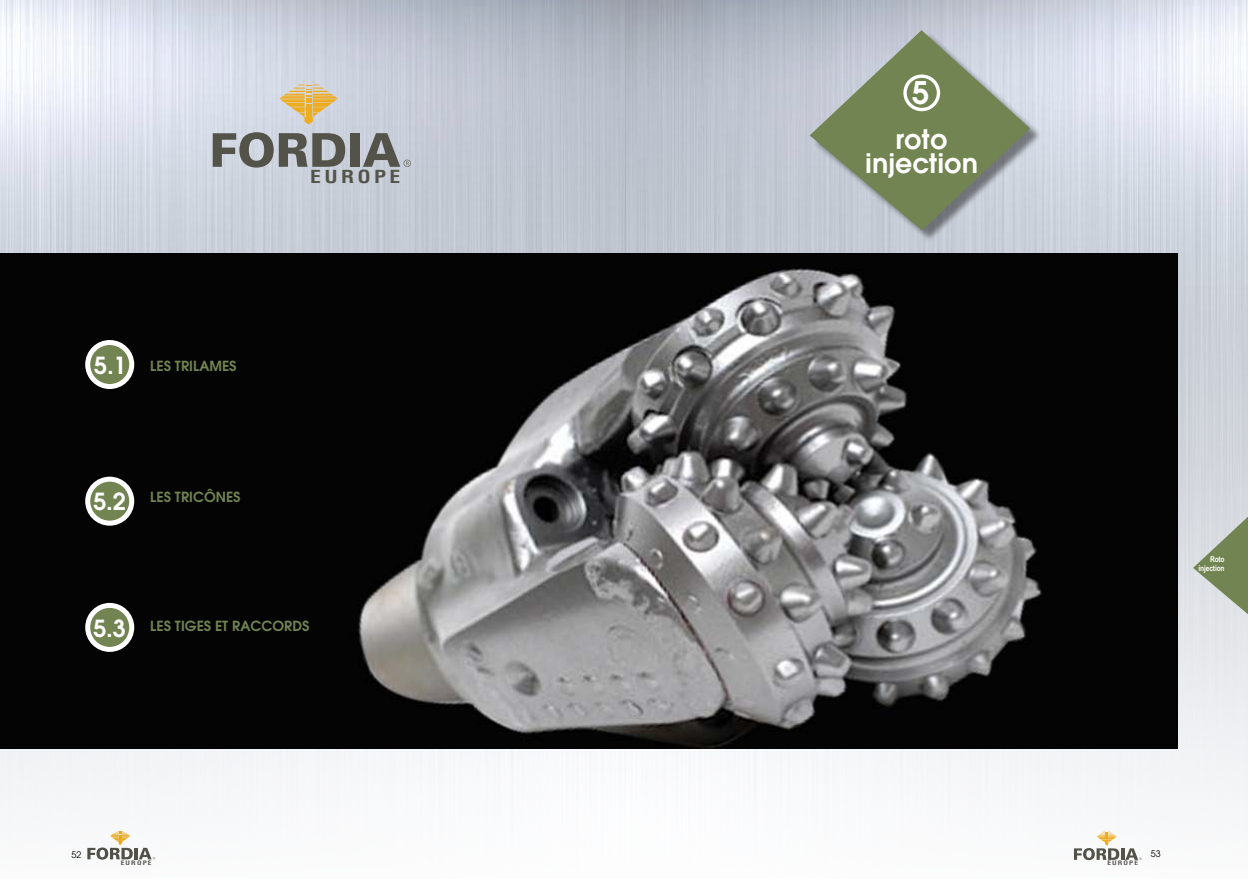
<style>
.page{position:relative;width:1248px;height:879px;background:#fff}
.page>*{position:absolute;margin:0;border:0;box-sizing:border-box;transform-origin:0 0}
.t1{font:600 34.4px "Avant Garde Gothic Itc T";color:#fff}
.t2{font:600 29.6px/24px "Avant Garde Gothic Itc T";color:#fff;text-align:center}
.t3{font:600 26.1px "Avant Garde Gothic Itc T";color:#fff}
.t4{font:700 condensed 17.5px "Helvetica";letter-spacing:.155em;color:#54534a;scale:1.23 1}
.t5{font:600 15.4px "Avant Garde Gothic Itc T";color:#728452}
.t6{font:10px "Avant Garde Gothic Itc T";color:#000}
.t7{font:700 8px/9px "Arial Narrow";letter-spacing:-.015em;color:#fff;text-align:right}
.t8{font:700 condensed 6px "Helvetica";letter-spacing:.155em;color:#54534a;scale:1.23 1}
.s1{font-size:26.1px;color:#fff}
</style>
<div class="page">
<img style="left:0;top:0;width:1247px;height:861px">
<div style="left:811px;top:32px;width:231px;height:211px;background:#000;opacity:.45"></div>
<svg style="left:809px;top:30px;width:220px;height:200px;background:#9ba693"></svg>
<svg style="left:905px;top:76px;width:33px;height:34px"></svg>
<div style="left:903px;top:74px;width:37px;height:37px;border:3px solid #fff;border-radius:50%"></div>
<img style="left:0;top:254px;width:1177px;height:494px">
<div style="left:88px;top:342px;width:44px;height:44px;background:#728452;border-radius:50%"></div>
<div style="left:85px;top:340px;width:49px;height:49px;border:5px solid #fff;border-radius:50%"></div>
<div style="left:88px;top:479px;width:44px;height:44px;background:#728452;border-radius:50%"></div>
<div style="left:85px;top:477px;width:49px;height:49px;border:5px solid #fff;border-radius:50%"></div>
<div style="left:88px;top:605px;width:44px;height:44px;background:#728452;border-radius:50%"></div>
<div style="left:85px;top:603px;width:49px;height:49px;border:5px solid #fff;border-radius:50%"></div>
<svg style="left:1073px;top:830px;width:46px;height:30px"></svg>
<svg style="left:1120px;top:848px;width:4px;height:12px"></svg>
<svg style="left:1125px;top:848px;width:16px;height:12px"></svg>
<svg style="left:87px;top:830px;width:46px;height:29px"></svg>
<hr style="left:134px;top:848px;width:4px;height:11px;background:#54534a">
<svg style="left:139px;top:848px;width:16px;height:11px"></svg>
<svg style="left:1192px;top:517px;width:55px;height:97px;background:#a8b29d"></svg>
<svg style="left:279px;top:81px;width:59px;height:43px;background:#dac89f"></svg>
<svg style="left:213px;top:132px;width:132px;height:36px;background:#8a8c8c"></svg>
<div style="left:350px;top:133px;width:9px;height:34px;background:#54534a"></div>
<svg style="left:363px;top:133px;width:48px;height:34px;background:#989c9e"></svg>
<p class="t5" style="left:94px;top:357px;width:144px"><span class="s1">5.1</span> LES TRILAMES</p>
<h3 class="t3" style="left:94px;top:486px;width:34px">5.2</h3>
<p class="t5" style="left:150px;top:487px;width:92px">LES TRICÔNES</p>
<p class="t4" style="left:310px;top:165px;width:75px">EUROPE</p>
<p class="t5" style="left:94px;top:617px;width:217px"><span class="s1">5.3</span> LES TIGES ET RACCORDS</p>
<p class="t6" style="left:71px;top:849px;width:11px">52</p>
<p class="t8" style="left:121px;top:859px;width:27px">EUROPE</p>
<h1 class="t1" style="left:912px;top:72px;width:19px">5</h1>
<h2 class="t2" style="left:865px;top:127px;width:114px">roto injection</h2>
<p class="t7" style="left:1198px;top:554px;width:28px">Roto injection</p>
<p class="t8" style="left:1107px;top:859px;width:27px">EUROPE</p>
<p class="t6" style="left:1150px;top:848px;width:11px">53</p>
</div>
